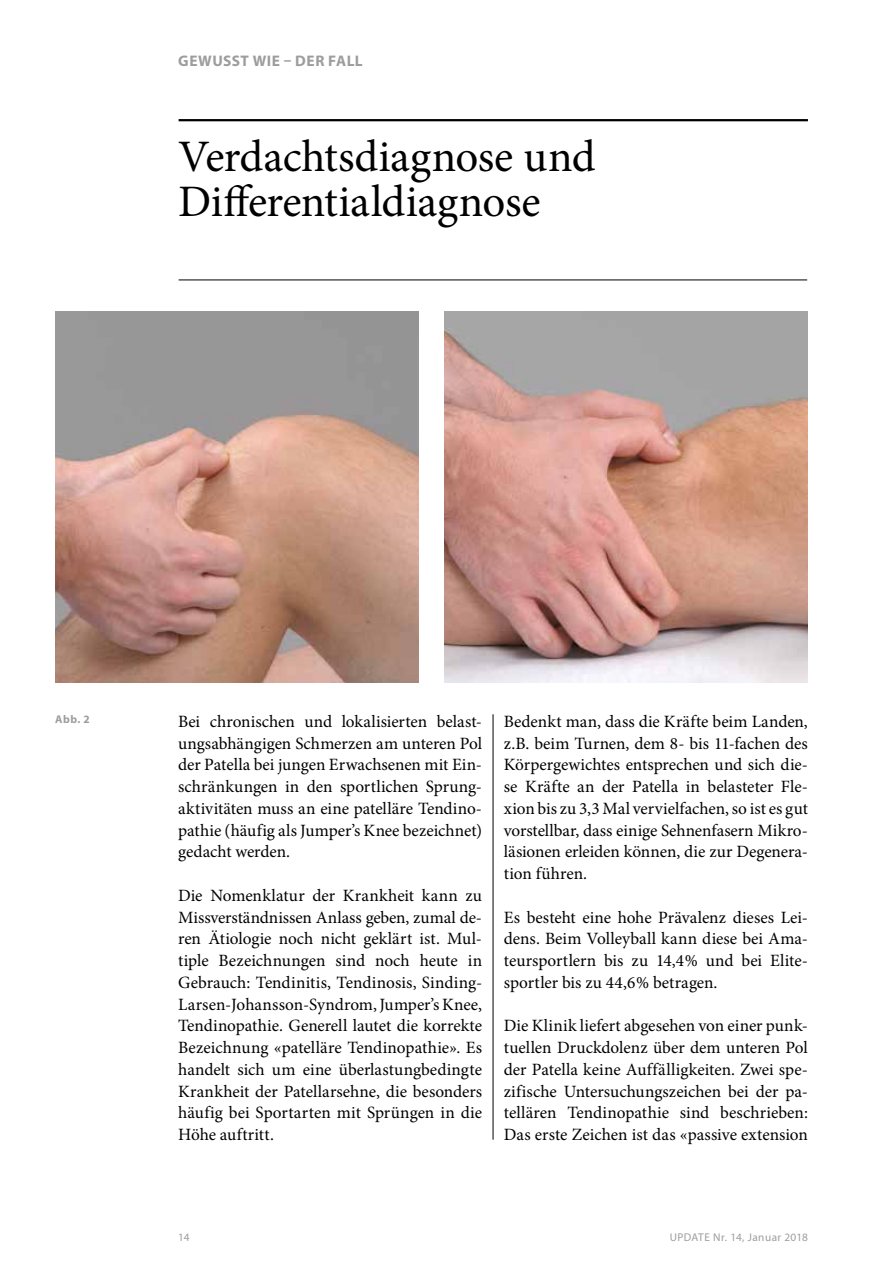
<style>
.page{position:relative;width:893px;height:1263px;background:#fff}
.page>*{position:absolute;margin:0;border:0;box-sizing:border-box;transform-origin:0 0}
.t1{font:45px/45px "Minion Pro";letter-spacing:-.01em;color:#000}
.t2{font:17.25px/21.8px "Minion Pro";color:#000;text-align:justify}
.t3{font:700 15.3px "Myriad Pro";letter-spacing:.03em;color:#9d9d9c}
.t4{font:11.25px "Myriad Pro";letter-spacing:.04em;color:#9d9d9c}
.t5{font:700 11.25px "Myriad Pro";color:#9d9d9c}
</style>
<div class="page">
<hr style="left:179px;top:119px;width:629px;height:2px;background:#000">
<hr style="left:179px;top:280px;width:628px;height:1px;background:#000">
<img style="left:56px;top:312px;width:363px;height:371px">
<img style="left:445px;top:312px;width:363px;height:371px">
<hr style="left:493px;top:714px;width:1px;height:426px;background:#000">
<p class="t3" style="left:178px;top:50px;width:186px">GEWUSST WIE – DER FALL</p>
<h1 class="t1" style="left:178px;top:134px;width:419px">Verdachtsdiagnose und<br>Differentialdiagnose</h1>
<p class="t5" style="left:55px;top:711px;width:36px">Abb. 2</p>
<p class="t2" style="left:178px;top:710px;width:305px">Bei chronischen und lokalisierten belast&shy;ungsabhängigen Schmerzen am unteren Pol der Patella bei jungen Erwachsenen mit Ein&shy;schränkungen in den sportlichen Sprung&shy;aktivitäten muss an eine patelläre Tendino&shy;pathie (häufig als Jumper’s Knee bezeichnet) gedacht werden.</p>
<p class="t2" style="left:178px;top:884px;width:305px">Die Nomenklatur der Krankheit kann zu Missverständnissen Anlass geben, zumal de&shy;ren Ätiologie noch nicht geklärt ist. Mul&shy;tiple Bezeichnungen sind noch heute in Gebrauch: Tendinitis, Tendinosis, Sinding-Larsen-Johansson-Syndrom, Jumper’s Knee, Tendinopathie. Generell lautet die korrekte Bezeichnung «patelläre Tendinopathie». Es handelt sich um eine überlastungbedingte Krankheit der Patellarsehne, die besonders häufig bei Sportarten mit Sprüngen in die Höhe auftritt.</p>
<p class="t2" style="left:504px;top:710px;width:306px">Bedenkt man, dass die Kräfte beim Landen, z.B. beim Turnen, dem 8- bis 11-fachen des Körpergewichtes entsprechen und sich die&shy;se Kräfte an der Patella in belasteter Fle&shy;xion bis zu 3,3 Mal vervielfachen, so ist es gut vorstellbar, dass einige Sehnenfasern Mikro&shy;läsionen erleiden können, die zur Degenera&shy;tion führen.</p>
<p class="t2" style="left:504px;top:906px;width:306px">Es besteht eine hohe Prävalenz dieses Lei&shy;dens. Beim Volleyball kann diese bei Ama&shy;teursportlern bis zu 14,4% und bei Elite&shy;sportler bis zu 44,6% betragen.</p>
<p class="t2" style="left:504px;top:1015px;width:306px">Die Klinik liefert abgesehen von einer punk&shy;tuellen Druckdolenz über dem unteren Pol der Patella keine Auffälligkeiten. Zwei spe&shy;zifische Untersuchungszeichen bei der pa&shy;tellären Tendinopathie sind beschrieben:<br>Das erste Zeichen ist das «passive extension</p>
<p class="t4" style="left:178px;top:1230px;width:13px">14</p>
<p class="t4" style="left:670px;top:1230px;width:140px">UPDATE Nr. 14, Januar 2018</p>
</div>
